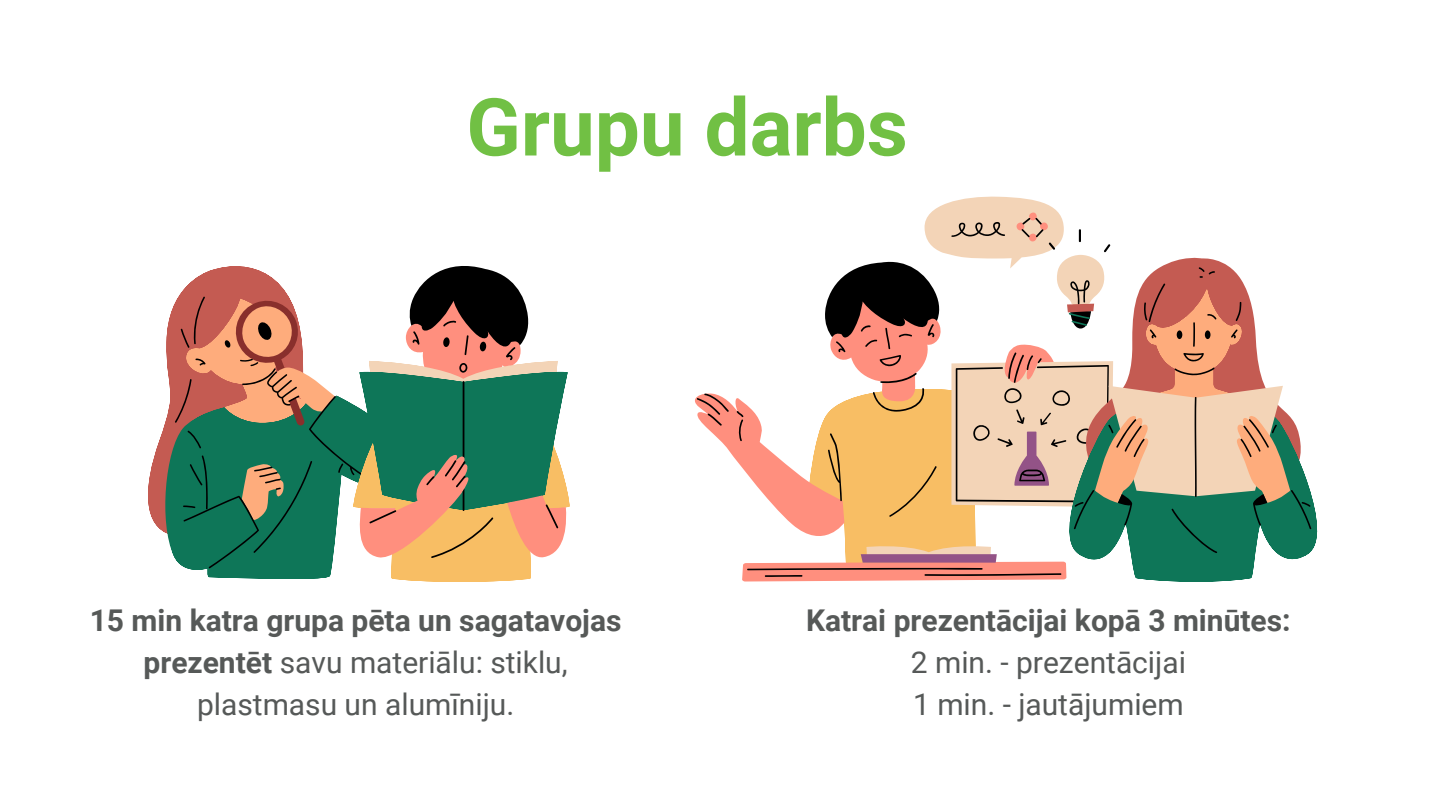
<style>
.page{position:relative;width:1440px;height:810px;background:#fff}
.page>*{position:absolute;margin:0;border:0;box-sizing:border-box;transform-origin:0 0}
.t1{font:700 80px "Roboto";color:#71c044}
.t2{font:30px/42px "Roboto";color:#565958}
.t3{font:700 30px "Roboto";color:#565958}
.s1{font-weight:700}
</style>
<div class="page">
<svg style="left:148px;top:266px;width:140px;height:262px"></svg>
<svg style="left:159px;top:396px;width:173px;height:183px"></svg>
<svg style="left:175px;top:296px;width:178px;height:273px;fill:#0e7658"></svg>
<svg style="left:353px;top:372px;width:217px;height:210px"></svg>
<svg style="left:355px;top:371px;width:212px;height:190px"></svg>
<svg style="left:369px;top:266px;width:189px;height:292px"></svg>
<svg style="left:933px;top:196px;width:124px;height:15px;fill:#f3d4b7"></svg>
<svg style="left:694px;top:211px;width:368px;height:371px"></svg>
<svg style="left:696px;top:218px;width:368px;height:359px"></svg>
<svg style="left:1051px;top:498px;width:267px;height:84px"></svg>
<svg style="left:1049px;top:229px;width:263px;height:324px"></svg>
<svg style="left:1068px;top:290px;width:222px;height:213px"></svg>
<h1 class="t1" style="left:466px;top:81px;width:443px">Grupu darbs</h1>
<p class="t2" style="left:90px;top:599px;width:533px;text-align:center"><span class="s1">15 min katra grupa pēta un sagatavojas prezentēt</span> savu materiālu: stiklu, plastmasu un alumīniju.</p>
<p class="t3" style="left:806px;top:603px;width:486px">Katrai prezentācijai kopā 3 minūtes:</p>
<p class="t2" style="left:911px;top:641px;width:277px">2 min. - prezentācijai<br>1 min. - jautājumiem</p>
</div>
